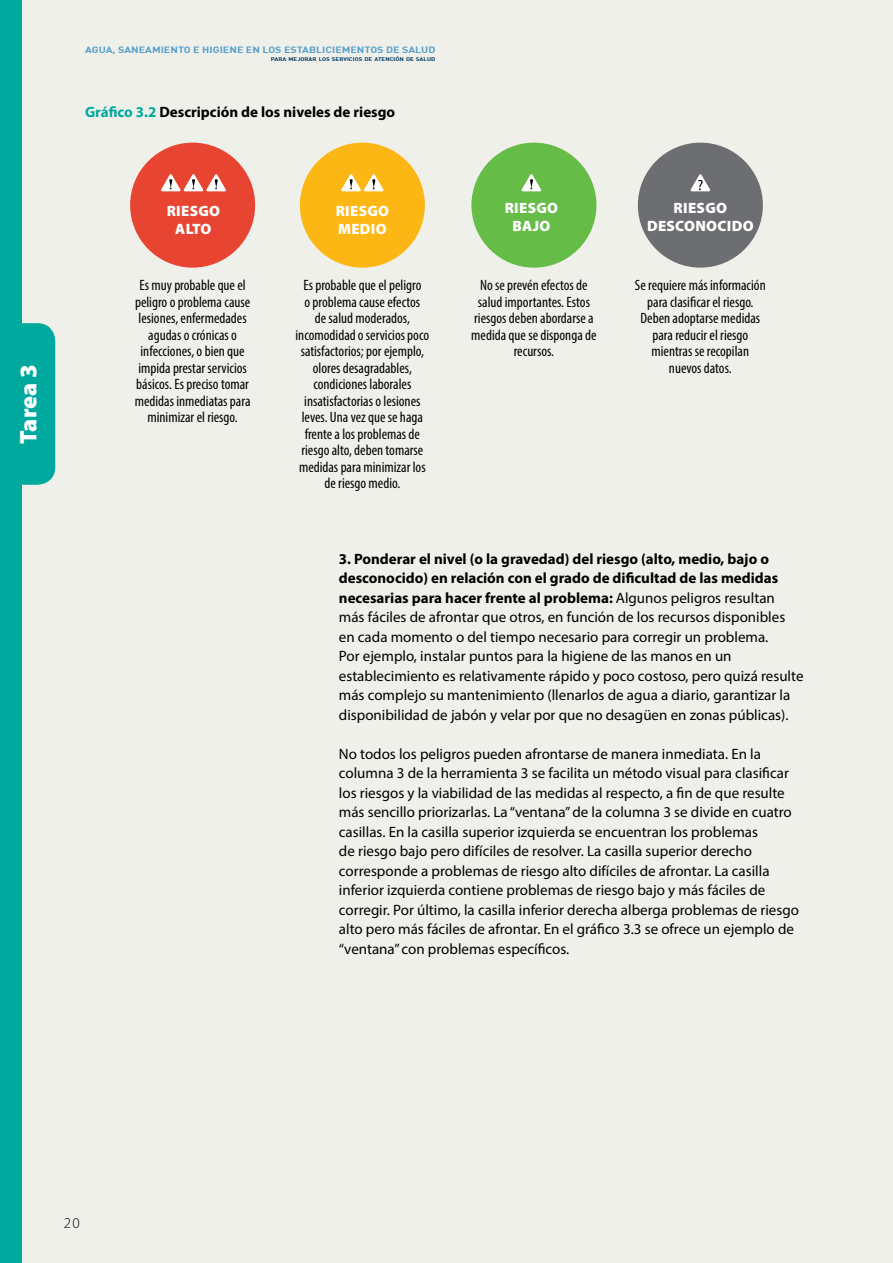
<style>
.page{position:relative;width:893px;height:1263px;background:#f0f0ea}
.page>*{position:absolute;margin:0;border:0;box-sizing:border-box;transform-origin:0 0}
.t1{font:900 24px "Myriad Pro";letter-spacing:-.005em;color:#fff}
.t2{font:15px/19.5px "Myriad Pro";color:#000}
.t3{font:condensed 15px/16.5px "Myriad Pro";color:#000;text-align:center}
.t4{font:900 15px/18px "Myriad Pro";letter-spacing:.02em;color:#fff;text-align:center}
.t5{font:700 15px "Myriad Pro";color:#000}
.t6{font:300 15px "Myriad Pro";color:#000}
.t7{font:700 9px "DIN";color:#559fcb;scale:1.19 1}
.t8{font:700 5.25px "DIN";color:#003b64;scale:1.19 1}
.s1{color:#00a99e}
.s2{font-weight:700}
</style>
<div class="page">
<div style="left:471px;top:143px;width:125px;height:125px;background:#65bc46;border-radius:50%"></div>
<div style="left:300px;top:143px;width:125px;height:125px;background:#fdb714;border-radius:50%"></div>
<div style="left:130px;top:143px;width:125px;height:125px;background:#e74532;border-radius:50%"></div>
<div style="left:638px;top:143px;width:125px;height:125px;background:#6d6e71;border-radius:50%"></div>
<svg style="left:161px;top:174px;width:65px;height:17px"></svg>
<svg style="left:341px;top:174px;width:43px;height:17px"></svg>
<svg style="left:521px;top:174px;width:20px;height:17px"></svg>
<svg style="left:690px;top:174px;width:20px;height:17px"></svg>
<div style="left:0;top:0;width:21px;height:1263px;background:#00a99e"></div>
<div style="left:21px;top:323px;width:34px;height:162px;background:#00a99e"></div>
<h1 class="t1" style="left:15px;top:444px;width:81px;rotate:-90deg">Tarea 3</h1>
<p class="t7" style="left:85px;top:44px;width:296px">AGUA, SANEAMIENTO E HIGIENE EN LOS ESTABLICIEMENTOS DE SALUD</p>
<p class="t8" style="left:271px;top:56px;width:140px">PARA MEJORAR LOS SERVICIOS DE ATENCIÓN DE SALUD</p>
<p class="t5" style="left:85px;top:103px;width:312px"><span class="s1">Gráfico 3.2</span> Descripción de los niveles de riesgo</p>
<p class="t4" style="left:167px;top:202px;width:55px">RIESGO<br>ALTO</p>
<p class="t4" style="left:336px;top:202px;width:55px;text-align:left">RIESGO<br>MEDIO</p>
<p class="t4" style="left:505px;top:199px;width:55px">RIESGO<br>BAJO</p>
<p class="t4" style="left:647px;top:199px;width:108px">RIESGO<br>DESCONOCIDO</p>
<p class="t3" style="left:135px;top:277px;width:117px">Es muy probable que el peligro o problema cause lesiones, enfermedades agudas o crónicas o infecciones, o bien que impida prestar servicios básicos. Es preciso tomar medidas inmediatas para minimizar el riesgo.</p>
<p class="t3" style="left:296px;top:277px;width:135px">Es probable que el peligro<br>o problema cause efectos<br>de salud moderados, incomodidad o servicios poco satisfactorios; por ejemplo, olores desagradables, condiciones laborales insatisfactorias o lesiones leves. Una vez que se haga frente a los problemas de riesgo alto, deben tomarse medidas para minimizar los de riesgo medio.</p>
<p class="t3" style="left:471px;top:277px;width:127px">No se prevén efectos de salud importantes. Estos riesgos deben abordarse a medida que se disponga de recursos.</p>
<p class="t3" style="left:635px;top:277px;width:132px">Se requiere más información para clasificar el riesgo.<br>Deben adoptarse medidas para reducir el riesgo mientras se recopilan nuevos datos.</p>
<p class="t2" style="left:339px;top:548px;width:466px"><span class="s2">3. Ponderar el nivel (o la gravedad) del riesgo (alto, medio, bajo o desconocido) en relación con el grado de dificultad de las medidas necesarias para hacer frente al problema:</span> Algunos peligros resultan más fáciles de afrontar que otros, en función de los recursos disponibles en cada momento o del tiempo necesario para corregir un problema.<br>Por ejemplo, instalar puntos para la higiene de las manos en un establecimiento es relativamente rápido y poco costoso, pero quizá resulte más complejo su mantenimiento (llenarlos de agua a diario, garantizar la disponibilidad de jabón y velar por que no desagüen en zonas públicas).</p>
<p class="t2" style="left:339px;top:743px;width:462px">No todos los peligros pueden afrontarse de manera inmediata. En la columna 3 de la herramienta 3 se facilita un método visual para clasificar los riesgos y la viabilidad de las medidas al respecto, a fin de que resulte más sencillo priorizarlas. La “ventana” de la columna 3 se divide en cuatro casillas. En la casilla superior izquierda se encuentran los problemas<br>de riesgo bajo pero difíciles de resolver. La casilla superior derecho corresponde a problemas de riesgo alto difíciles de afrontar. La casilla inferior izquierda contiene problemas de riesgo bajo y más fáciles de corregir. Por último, la casilla inferior derecha alberga problemas de riesgo alto pero más fáciles de afrontar. En el gráfico 3.3 se ofrece un ejemplo de “ventana” con problemas específicos.</p>
<p class="t6" style="left:64px;top:1214px;width:17px">20</p>
</div>
